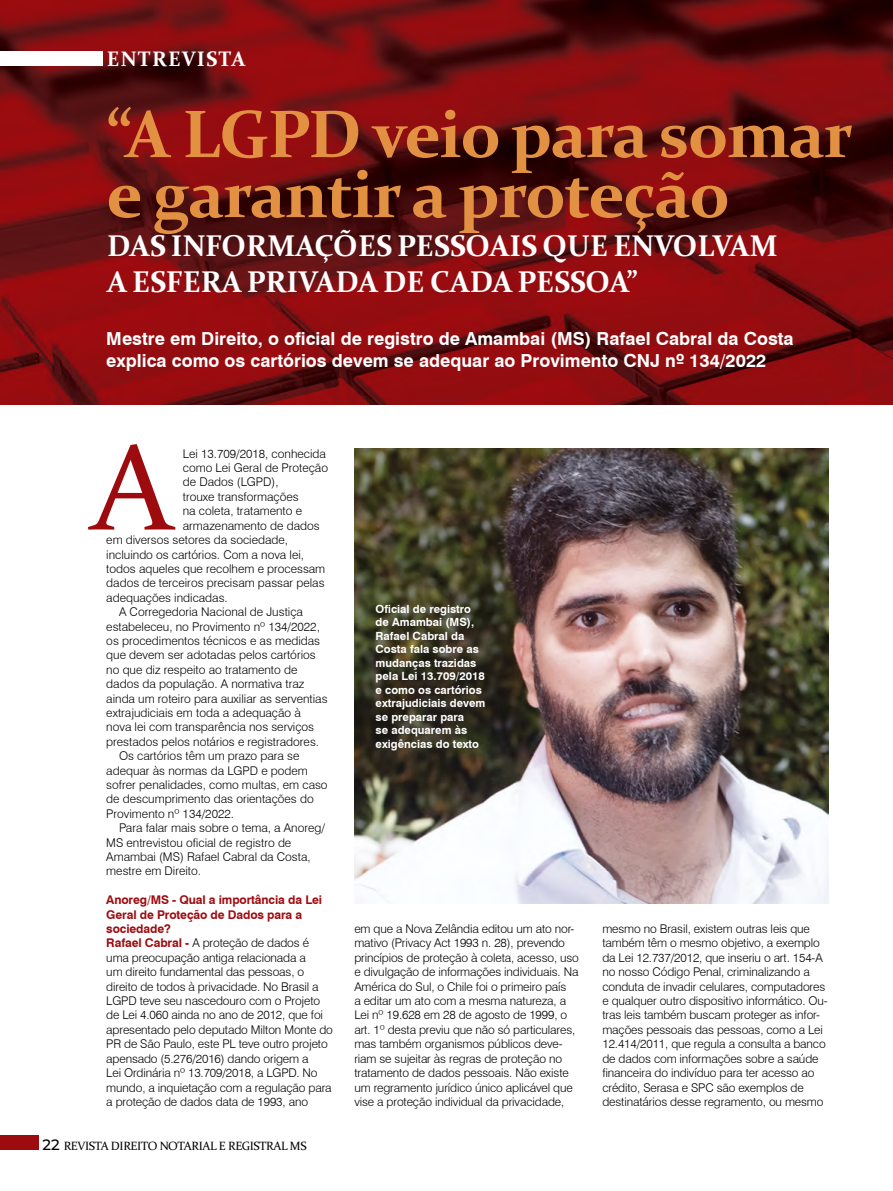
<style>
.page{position:relative;width:893px;height:1191px;background:#fff}
.page>*{position:absolute;margin:0;border:0;box-sizing:border-box;transform-origin:0 0}
.t1{font:123px "Constantia";color:#9e0b0f}
.t2{font:700 67.5px/60px "Constantia";letter-spacing:-.02em;color:#e29041}
.t3{font:700 30px/36px "Constantia";color:#fff}
.t4{font:700 21px "Constantia";letter-spacing:.06em;color:#fff}
.t5{font:700 18px/21.6px "Swiss 721 BT";color:#fff}
.t6{font:300 12px/14.4px "Swiss 721 BT";letter-spacing:-.01em;color:#000}
.t7{font:12px "Constantia";letter-spacing:-.03em;color:#000}
.t8{font:700 11.25px/13.5px "Swiss 721 BT";color:#fff}
.s1{font-weight:700;color:#9e0b0f}
.s2{font-family:"Montserrat";font-weight:500;font-size:15px}
</style>
<div class="page">
<img style="left:0;top:0;width:893px;height:404px">
<div style="left:0;top:51px;width:102px;height:15px;background:#fff"></div>
<div style="left:0;top:1135px;width:38px;height:15px;background:#9e0b0f"></div>
<img style="left:354px;top:448px;width:475px;height:455px">
<h3 class="t4" style="left:107px;top:44px;width:140px">ENTREVISTA</h3>
<h2 class="t2" style="left:106px;top:101px;width:748px">“A LGPD veio para somar e garantir a proteção</h2>
<h3 class="t3" style="left:107px;top:226px;width:672px">DAS INFORMAÇÕES PESSOAIS QUE ENVOLVAM<br>A ESFERA PRIVADA DE CADA PESSOA”</h3>
<h3 class="t5" style="left:106px;top:328px;width:689px">Mestre em Direito, o oficial de registro de Amambai (MS) Rafael Cabral da Costa explica como os cartórios devem se adequar ao Provimento CNJ nº 134/2022</h3>
<h1 class="t1" style="left:91px;top:404px;width:84px">A</h1>
<p class="t6" style="left:183px;top:446px;width:145px">Lei 13.709/2018, conhecida</p>
<p class="t6" style="left:183px;top:460px;width:147px">como Lei Geral de Proteção</p>
<p class="t6" style="left:183px;top:475px;width:97px">de Dados (LGPD),</p>
<p class="t6" style="left:183px;top:489px;width:117px">trouxe transformações</p>
<p class="t6" style="left:183px;top:504px;width:121px">na coleta, tratamento e</p>
<p class="t6" style="left:183px;top:518px;width:138px">armazenamento de dados</p>
<p class="t6" style="left:106px;top:532px;width:183px">em diversos setores da sociedade,</p>
<p class="t6" style="left:106px;top:547px;width:199px">incluindo os cartórios. Com a nova lei,</p>
<p class="t6" style="left:106px;top:561px;width:221px">todos aqueles que recolhem e processam</p>
<p class="t6" style="left:106px;top:576px;width:220px">dados de terceiros precisam passar pelas</p>
<p class="t6" style="left:106px;top:590px;width:123px">adequações indicadas.</p>
<p class="t6" style="left:119px;top:604px;width:185px">A Corregedoria Nacional de Justiça</p>
<p class="t6" style="left:106px;top:619px;width:215px">estabeleceu, no Provimento nº 134/2022,</p>
<p class="t6" style="left:106px;top:633px;width:215px">os procedimentos técnicos e as medidas</p>
<p class="t6" style="left:106px;top:648px;width:211px">que devem ser adotadas pelos cartórios</p>
<p class="t6" style="left:106px;top:662px;width:193px">no que diz respeito ao tratamento de</p>
<p class="t6" style="left:106px;top:676px;width:200px">dados da população. A normativa traz</p>
<p class="t6" style="left:106px;top:691px;width:223px">ainda um roteiro para auxiliar as serventias</p>
<p class="t6" style="left:106px;top:705px;width:196px">extrajudiciais em toda a adequação à</p>
<p class="t6" style="left:106px;top:720px;width:209px">nova lei com transparência nos serviços</p>
<p class="t6" style="left:106px;top:734px;width:214px">prestados pelos notários e registradores.</p>
<p class="t6" style="left:119px;top:748px;width:182px">Os cartórios têm um prazo para se</p>
<p class="t6" style="left:106px;top:763px;width:203px">adequar às normas da LGPD e podem</p>
<p class="t6" style="left:106px;top:777px;width:223px">sofrer penalidades, como multas, em caso</p>
<p class="t6" style="left:106px;top:792px;width:209px">de descumprimento das orientações do</p>
<p class="t6" style="left:106px;top:806px;width:129px">Provimento nº 134/2022.</p>
<p class="t6" style="left:119px;top:820px;width:207px">Para falar mais sobre o tema, a Anoreg/</p>
<p class="t6" style="left:106px;top:835px;width:187px">MS entrevistou oficial de registro de</p>
<p class="t6" style="left:106px;top:849px;width:206px">Amambai (MS) Rafael Cabral da Costa,</p>
<p class="t6" style="left:106px;top:864px;width:96px">mestre em Direito.</p>
<p class="t6" style="left:106px;top:892px;width:228px"><span class="s1">Anoreg/MS - Qual a importância da Lei Geral de Proteção de Dados para a sociedade?<br>Rafael Cabral -</span> A proteção de dados é uma preocupação antiga relacionada a<br>um direito fundamental das pessoas, o direito de todos à privacidade. No Brasil a LGPD teve seu nascedouro com o Projeto de Lei 4.060 ainda no ano de 2012, que foi apresentado pelo deputado Milton Monte do PR de São Paulo, este PL teve outro projeto apensado (5.276/2016) dando origem a<br>Lei Ordinária nº 13.709/2018, a LGPD. No mundo, a inquietação com a regulação para a proteção de dados data de 1993, ano</p>
<p class="t7" style="left:43px;top:1138px;width:266px"><span class="s2">22</span> REVISTA DIREITO NOTARIAL E REGISTRAL MS</p>
<p class="t8" style="left:376px;top:602px;width:111px">Oficial de registro de Amambai (MS),<br>Rafael Cabral da<br>Costa fala sobre as mudanças trazidas pela Lei 13.709/2018 e como os cartórios extrajudiciais devem se preparar para<br>se adequarem às exigências do texto</p>
<p class="t6" style="left:354px;top:921px;width:226px">em que a Nova Zelândia editou um ato nor&shy;mativo (Privacy Act 1993 n. 28), prevendo princípios de proteção à coleta, acesso, uso e divulgação de informações individuais. Na América do Sul, o Chile foi o primeiro país<br>a editar um ato com a mesma natureza, a Lei nº 19.628 em 28 de agosto de 1999, o art. 1º desta previu que não só particulares, mas também organismos públicos deve&shy;riam se sujeitar às regras de proteção no tratamento de dados pessoais. Não existe um regramento jurídico único aplicável que vise a proteção individual da privacidade,</p>
<p class="t6" style="left:602px;top:921px;width:227px">mesmo no Brasil, existem outras leis que também têm o mesmo objetivo, a exemplo da Lei 12.737/2012, que inseriu o art. 154-A no nosso Código Penal, criminalizando a conduta de invadir celulares, computadores e qualquer outro dispositivo informático. Ou&shy;tras leis também buscam proteger as infor&shy;mações pessoais das pessoas, como a Lei 12.414/2011, que regula a consulta a banco de dados com informações sobre a saúde financeira do indivíduo para ter acesso ao crédito, Serasa e SPC são exemplos de destinatários desse regramento, ou mesmo</p>
</div>
